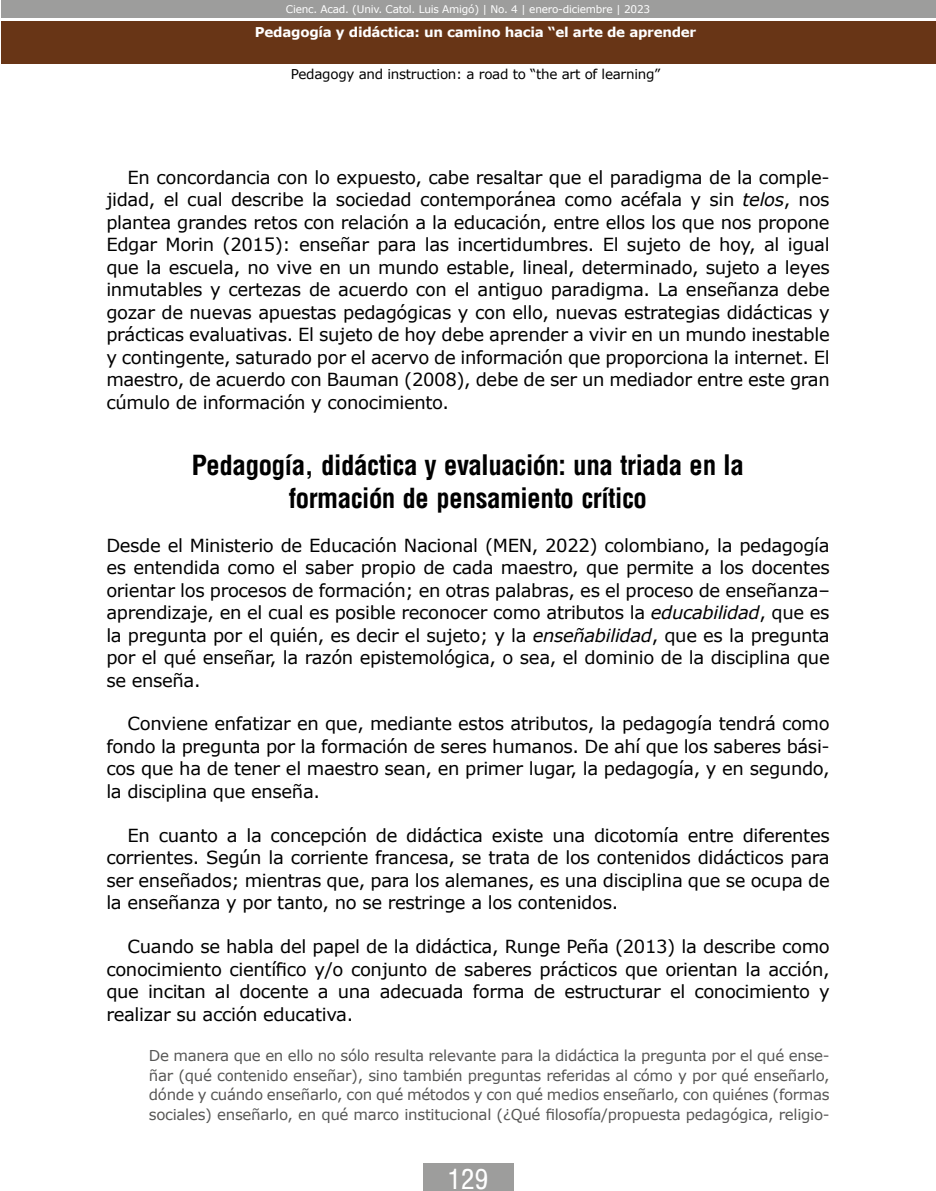
<style>
.page{position:relative;width:936px;height:1191px;background:#fff}
.page>*{position:absolute;margin:0;border:0;box-sizing:border-box;transform-origin:0 0}
.t1{font:700 condensed 27px/32.4px "Arena";letter-spacing:-.02em;color:#000;text-align:center}
.t2{font:27px "Arena Condensed";color:#fff}
.t3{font:18px/22.5px "Verdana";letter-spacing:-.02em;color:#000;text-align:justify}
.t4{font:15px/19.5px "Verdana";letter-spacing:-.02em;color:#575756;text-align:justify}
.t5{font:700 13.5px "Verdana";letter-spacing:-.02em;color:#fff}
.t6{font:13.5px "Verdana";letter-spacing:-.02em;color:#000}
.t7{font:10.5px "Verdana";letter-spacing:-.02em;color:#fff}
.s1{font-style:italic}
</style>
<div class="page">
<div style="left:1px;top:21px;width:934px;height:43px;background:#683516"></div>
<div style="left:1px;top:0;width:934px;height:18px;background:#9d9d9c"></div>
<div style="left:423px;top:1163px;width:90px;height:28px;background:#9d9d9c"></div>
<p class="t7" style="left:286px;top:2px;width:366px">Cienc. Acad. (Univ. Catol. Luis Amigó) | No. 4 | enero-diciembre | 2023</p>
<p class="t5" style="left:255px;top:22px;width:443px">Pedagogía y didáctica: un camino hacia “el arte de aprender</p>
<p class="t6" style="left:291px;top:65px;width:371px">Pedagogy and instruction: a road to “the art of learning”</p>
<p class="t3" style="left:106px;top:166px;width:725px;text-indent:21px">En concordancia con lo expuesto, cabe resaltar que el paradigma de la comple&shy;jidad, el cual describe la sociedad contemporánea como acéfala y sin <span class="s1">telos</span>, nos plantea grandes retos con relación a la educación, entre ellos los que nos propone Edgar Morin (2015): enseñar para las incertidumbres. El sujeto de hoy, al igual que la escuela, no vive en un mundo estable, lineal, determinado, sujeto a leyes inmutables y certezas de acuerdo con el antiguo paradigma. La enseñanza debe gozar de nuevas apuestas pedagógicas y con ello, nuevas estrategias didácticas y prácticas evaluativas. El sujeto de hoy debe aprender a vivir en un mundo inestable y contingente, saturado por el acervo de información que proporciona la internet. El maestro, de acuerdo con Bauman (2008), debe de ser un mediador entre este gran cúmulo de información y conocimiento.</p>
<h1 class="t1" style="left:192px;top:449px;width:553px">Pedagogía, didáctica y evaluación: una triada en la formación de pensamiento crítico</h1>
<p class="t3" style="left:106px;top:533px;width:725px">Desde el Ministerio de Educación Nacional (MEN, 2022) colombiano, la pedagogía es entendida como el saber propio de cada maestro, que permite a los docentes orientar los procesos de formación; en otras palabras, es el proceso de enseñanza– aprendizaje, en el cual es posible reconocer como atributos la <span class="s1">educabilidad</span>, que es la pregunta por el quién, es decir el sujeto; y la <span class="s1">enseñabilidad</span>, que es la pregunta por el qué enseñar, la razón epistemológica, o sea, el dominio de la disciplina que se enseña.</p>
<p class="t3" style="left:106px;top:712px;width:724px;text-indent:21px">Conviene enfatizar en que, mediante estos atributos, la pedagogía tendrá como fondo la pregunta por la formación de seres humanos. De ahí que los saberes bási&shy;cos que ha de tener el maestro sean, en primer lugar, la pedagogía, y en segundo, la disciplina que enseña.</p>
<p class="t3" style="left:106px;top:823px;width:725px;text-indent:21px">En cuanto a la concepción de didáctica existe una dicotomía entre diferentes corrientes. Según la corriente francesa, se trata de los contenidos didácticos para ser enseñados; mientras que, para los alemanes, es una disciplina que se ocupa de la enseñanza y por tanto, no se restringe a los contenidos.</p>
<p class="t3" style="left:106px;top:935px;width:724px;text-indent:21px">Cuando se habla del papel de la didáctica, Runge Peña (2013) la describe como conocimiento científico y/o conjunto de saberes prácticos que orientan la acción, que incitan al docente a una adecuada forma de estructurar el conocimiento y realizar su acción educativa.</p>
<p class="t4" style="left:149px;top:1046px;width:682px">De manera que en ello no sólo resulta relevante para la didáctica la pregunta por el qué ense&shy;ñar (qué contenido enseñar), sino también preguntas referidas al cómo y por qué enseñarlo, dónde y cuándo enseñarlo, con qué métodos y con qué medios enseñarlo, con quiénes (formas sociales) enseñarlo, en qué marco institucional (¿Qué filosofía/propuesta pedagógica, religio-</p>
<h1 class="t2" style="left:447px;top:1163px;width:42px">129</h1>
</div>
